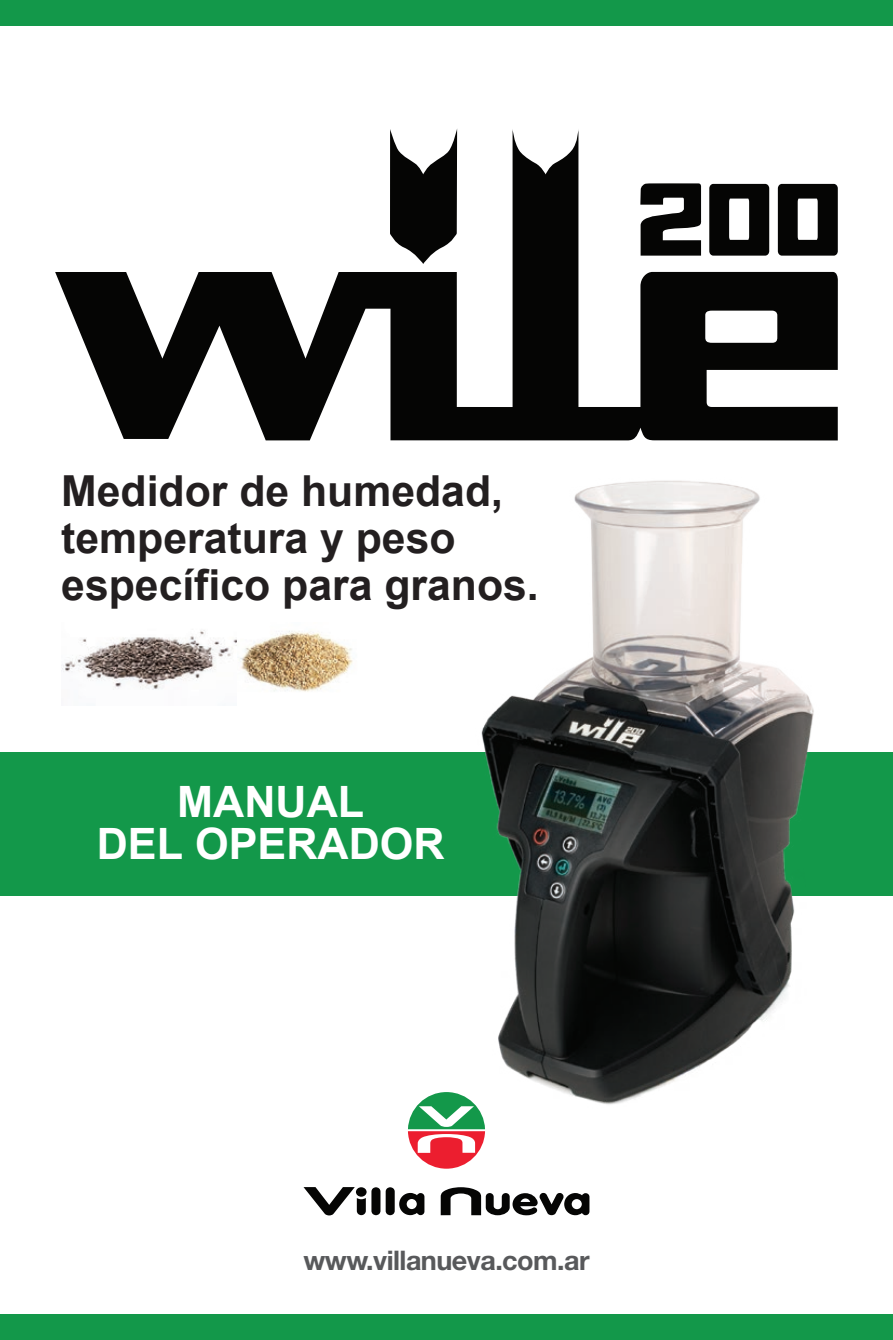
<style>
.page{position:relative;width:893px;height:1340px;background:#fff}
.page>*{position:absolute;margin:0;border:0;box-sizing:border-box;transform-origin:0 0}
.t1{font:700 43.2px/42.3px "Arial";color:#fff;text-align:center}
.t2{font:700 42.75px/47.2px "Arial";color:#231f20}
.t3{font:700 27px "Helvetica Neue LT Std";letter-spacing:-.02em;color:#58595b}
</style>
<div class="page">
<div style="left:0;top:752px;width:893px;height:143px;background:#13984a"></div>
<div style="left:0;top:1314px;width:893px;height:25px;background:#13984a"></div>
<div style="left:0;top:0;width:893px;height:26px;background:#13984a"></div>
<img style="left:431px;top:480px;width:442px;height:625px">
<svg style="left:408px;top:1092px;width:77px;height:76px"></svg>
<svg style="left:303px;top:1187px;width:77px;height:28px"></svg>
<svg style="left:386px;top:1187px;width:38px;height:28px"></svg>
<svg style="left:441px;top:1187px;width:148px;height:28px"></svg>
<svg style="left:55px;top:129px;width:783px;height:311px"></svg>
<svg style="left:390px;top:129px;width:67px;height:135px"></svg>
<svg style="left:640px;top:183px;width:62px;height:73px"></svg>
<svg style="left:709px;top:184px;width:60px;height:72px"></svg>
<svg style="left:778px;top:184px;width:60px;height:72px"></svg>
<img style="left:236px;top:631px;width:117px;height:61px">
<img style="left:61px;top:630px;width:175px;height:60px">
<p class="t2" style="left:61px;top:468px;width:479px">Medidor de humedad, temperatura y peso específico para granos.</p>
<p class="t1" style="left:97px;top:781px;width:350px">MANUAL<br>DEL OPERADOR</p>
<p class="t3" style="left:303px;top:1243px;width:288px">www.villanueva.com.ar</p>
</div>
